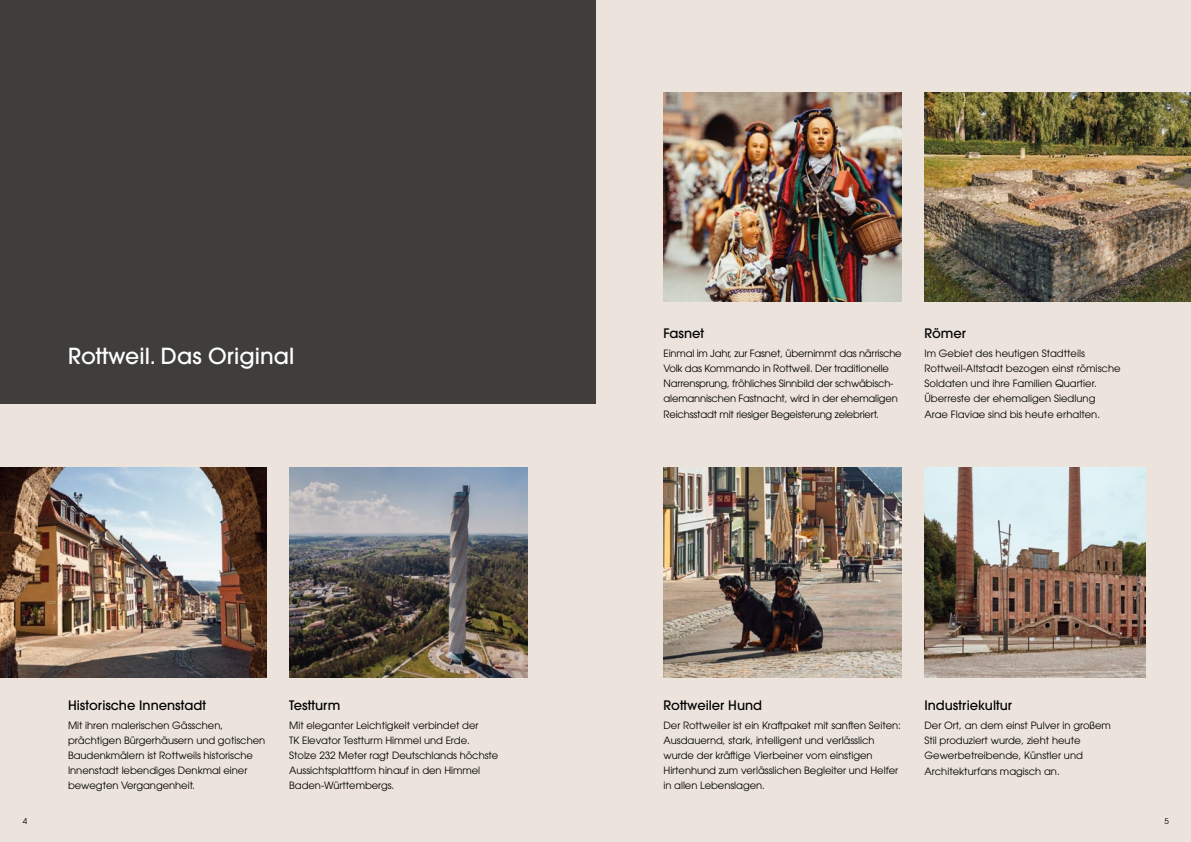
<style>
.page{position:relative;width:1191px;height:842px;background:#ece4dc}
.page>*{position:absolute;margin:0;border:0;box-sizing:border-box;transform-origin:0 0}
.t1{font:500 22px "ITC Avant Garde Pro";color:#fff}
.t2{font:500 13px "ITC Avant Garde Pro";color:#000}
.t3{font:10px/15px "ITC Avant Garde Pro";letter-spacing:-.005em;color:#000}
.t4{font:8px "ITC Avant Garde Pro";color:#000}
</style>
<div class="page">
<img style="left:0;top:468px;width:266px;height:210px">
<img style="left:289px;top:468px;width:238px;height:210px">
<img style="left:663px;top:468px;width:238px;height:210px">
<img style="left:924px;top:468px;width:221px;height:210px">
<img style="left:663px;top:92px;width:238px;height:210px">
<img style="left:924px;top:92px;width:267px;height:210px">
<div style="left:0;top:0;width:595px;height:403px;background:#3f3e3c"></div>
<h1 class="t1" style="left:68px;top:341px;width:228px">Rottweil. Das Original</h1>
<h2 class="t2" style="left:68px;top:697px;width:140px">Historische Innenstadt</h2>
<p class="t3" style="left:68px;top:718px;width:199px">Mit ihren malerischen Gässchen, prächtigen Bürgerhäusern und gotischen Baudenkmälern ist Rottweils historische Innenstadt lebendiges Denkmal einer bewegten Vergangenheit.</p>
<h2 class="t2" style="left:289px;top:697px;width:53px">Testturm</h2>
<p class="t3" style="left:289px;top:718px;width:211px">Mit eleganter Leichtigkeit verbindet der<br>TK Elevator Testturm Himmel und Erde.<br>Stolze 232 Meter ragt Deutschlands höchste Aussichtsplattform hinauf in den Himmel Baden-Württembergs.</p>
<h2 class="t2" style="left:663px;top:325px;width:42px">Fasnet</h2>
<p class="t3" style="left:663px;top:345px;width:240px">Einmal im Jahr, zur Fasnet, übernimmt das närrische Volk das Kommando in Rottweil. Der traditionelle Narrensprung, fröhliches Sinnbild der schwäbisch&shy;alemannischen Fastnacht, wird in der ehemaligen</p>
<p class="t3" style="left:663px;top:406px;width:217px">Reichsstadt mit riesiger Begeisterung zelebriert.</p>
<h2 class="t2" style="left:924px;top:325px;width:43px">Römer</h2>
<p class="t3" style="left:924px;top:345px;width:198px">Im Gebiet des heutigen Stadtteils Rottweil-Altstadt bezogen einst römische Soldaten und ihre Familien Quartier.<br>Überreste der ehemaligen Siedlung</p>
<p class="t3" style="left:924px;top:406px;width:177px">Arae Flaviae sind bis heute erhalten.</p>
<h2 class="t2" style="left:663px;top:697px;width:100px">Rottweiler Hund</h2>
<p class="t3" style="left:663px;top:718px;width:239px">Der Rottweiler ist ein Kraftpaket mit sanften Seiten:<br>Ausdauernd, stark, intelligent und verlässlich wurde der kräftige Vierbeiner vom einstigen Hirtenhund zum verlässlichen Begleiter und Helfer in allen Lebenslagen.</p>
<h2 class="t2" style="left:924px;top:697px;width:89px">Industriekultur</h2>
<p class="t3" style="left:924px;top:718px;width:188px">Der Ort, an dem einst Pulver in großem<br>Stil produziert wurde, zieht heute<br>Gewerbetreibende, Künstler und</p>
<p class="t3" style="left:924px;top:764px;width:137px">Architekturfans magisch an.</p>
<p class="t4" style="left:23px;top:816px;width:6px">4</p>
<p class="t4" style="left:1164px;top:816px;width:6px">5</p>
</div>
